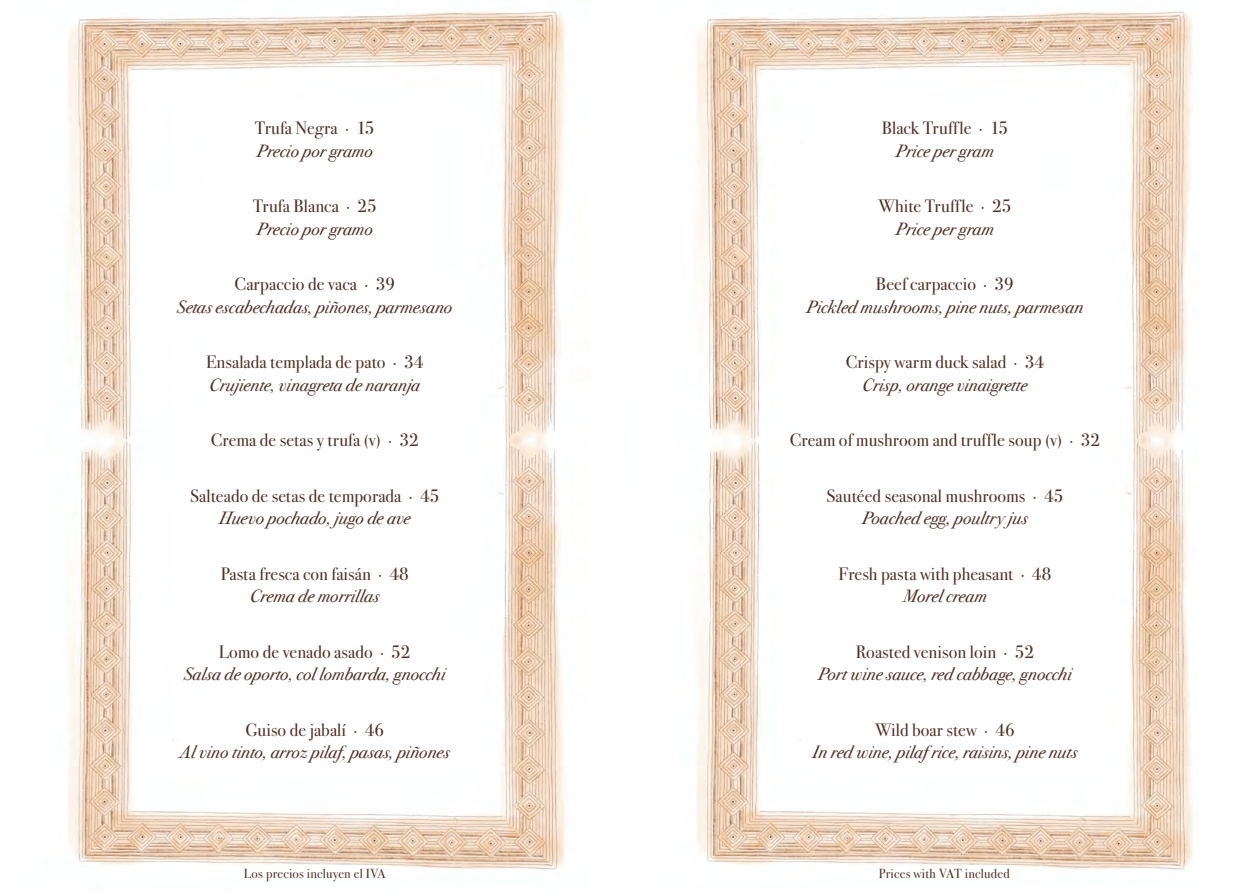
<style>
.page{position:relative;width:1259px;height:893px;background:#fff}
.page>*{position:absolute;margin:0;border:0;box-sizing:border-box;transform-origin:0 0}
.t1{font:italic 18px "Bodoni Sev ITC";letter-spacing:.005em;color:#503023}
.t2{font:18px "Bodoni Sev ITC";letter-spacing:.005em;color:#503023}
.t3{font:13.2px "Bodoni Sev ITC";letter-spacing:.02em;color:#503023}
.s1{font-size:16.5px}
</style>
<div class="page">
<img style="left:68px;top:11px;width:497px;height:859px">
<img style="left:696px;top:11px;width:497px;height:859px">
<p class="t2" style="left:255px;top:117px;width:121px">Trufa Negra · 15</p>
<p class="t1" style="left:257px;top:140px;width:117px">Precio por gramo</p>
<p class="t2" style="left:253px;top:195px;width:125px">Trufa Blanca · 25</p>
<p class="t1" style="left:257px;top:218px;width:117px">Precio por gramo</p>
<p class="t2" style="left:234px;top:273px;width:162px">Carpaccio de vaca · 39</p>
<p class="t1" style="left:177px;top:296px;width:276px">Setas escabechadas, piñones, parmesano</p>
<p class="t2" style="left:206px;top:351px;width:219px">Ensalada templada de pato · 34</p>
<p class="t1" style="left:209px;top:374px;width:212px">Crujiente, vinagreta de naranja</p>
<p class="t2" style="left:211px;top:429px;width:209px">Crema de setas y trufa <span class="s1">(</span>v<span class="s1">)</span> · 32</p>
<p class="t2" style="left:190px;top:485px;width:251px">Salteado de setas de temporada · 45</p>
<p class="t1" style="left:219px;top:507px;width:193px">Huevo pochado, jugo de ave</p>
<p class="t2" style="left:221px;top:563px;width:189px">Pasta fresca con faisán · 48</p>
<p class="t1" style="left:250px;top:585px;width:131px">Crema de morrillas</p>
<p class="t2" style="left:219px;top:641px;width:193px">Lomo de venado asado · 52</p>
<p class="t1" style="left:184px;top:663px;width:263px">Salsa de oporto, col lombarda, gnocchi</p>
<p class="t2" style="left:245px;top:719px;width:140px">Guiso de jabalí · 46</p>
<p class="t1" style="left:180px;top:741px;width:272px">Al vino tinto, arroz pilaf, pasas, piñones</p>
<p class="t2" style="left:881px;top:117px;width:128px">Black Truffle · 15</p>
<p class="t1" style="left:896px;top:140px;width:99px">Price per gram</p>
<p class="t2" style="left:878px;top:195px;width:134px">White Truffle · 25</p>
<p class="t1" style="left:896px;top:218px;width:99px">Price per gram</p>
<p class="t2" style="left:876px;top:273px;width:139px">Beef carpaccio · 39</p>
<p class="t1" style="left:806px;top:296px;width:278px">Pickled mushrooms, pine nuts, parmesan</p>
<p class="t2" style="left:845px;top:351px;width:200px">Crispy warm duck salad · 34</p>
<p class="t1" style="left:862px;top:374px;width:166px">Crisp, orange vinaigrette</p>
<p class="t2" style="left:789px;top:429px;width:312px">Cream of mushroom and truffle soup <span class="s1">(</span>v<span class="s1">)</span> · 32</p>
<p class="t2" style="left:826px;top:485px;width:238px">Sautéed seasonal mushrooms · 45</p>
<p class="t1" style="left:862px;top:507px;width:167px">Poached egg, poultry jus</p>
<p class="t2" style="left:838px;top:563px;width:214px">Fresh pasta with pheasant · 48</p>
<p class="t1" style="left:903px;top:585px;width:85px">Morel cream</p>
<p class="t2" style="left:856px;top:641px;width:180px">Roasted venison loin · 52</p>
<p class="t1" style="left:818px;top:663px;width:255px">Port wine sauce, red cabbage, gnocchi</p>
<p class="t2" style="left:875px;top:719px;width:141px">Wild boar stew · 46</p>
<p class="t1" style="left:812px;top:741px;width:266px">In red wine, pilaf rice, raisins, pine nuts</p>
<p class="t3" style="left:244px;top:866px;width:143px">Los precios incluyen el IVA</p>
<p class="t3" style="left:878px;top:866px;width:132px">Prices with VAT included</p>
</div>
